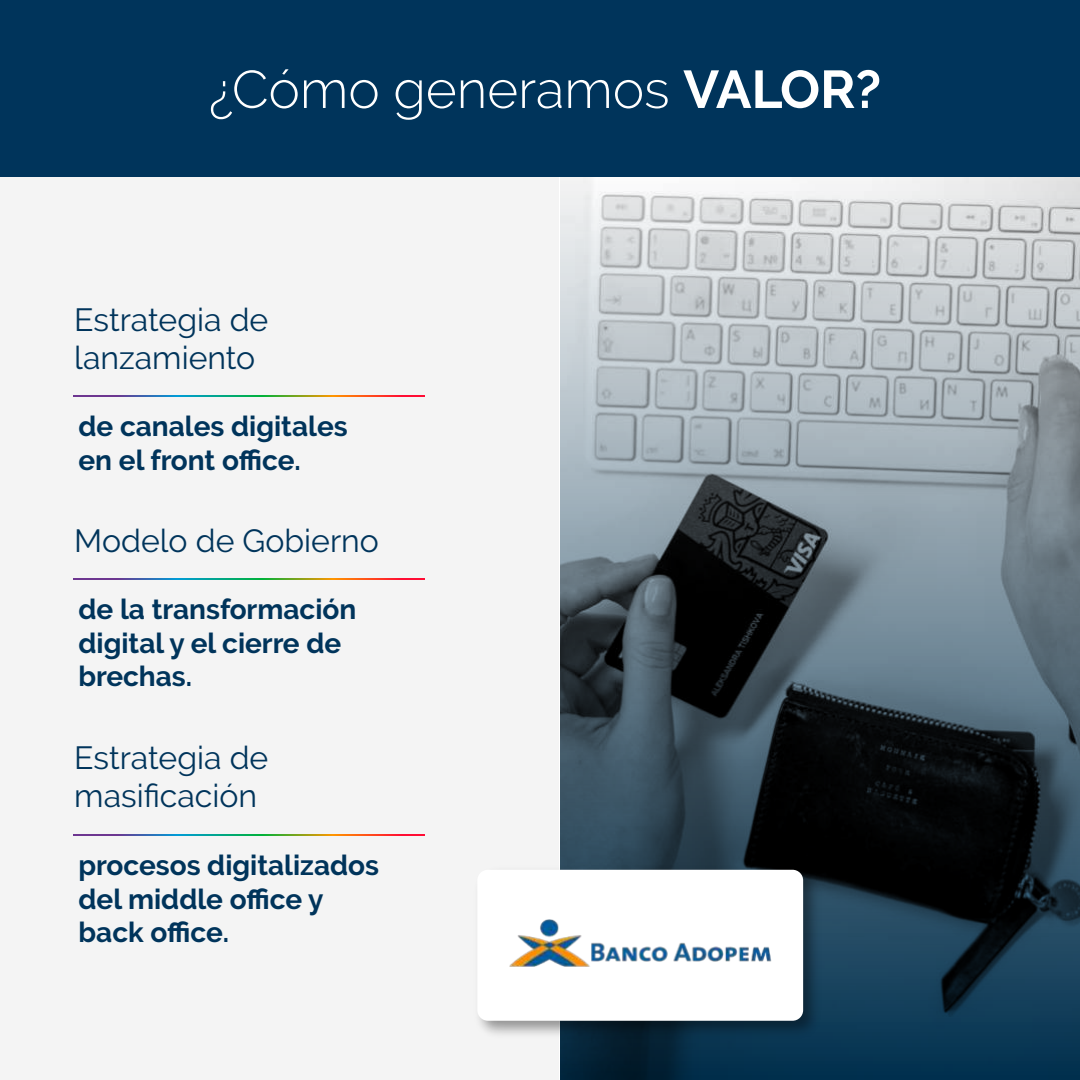
<style>
.page{position:relative;width:1080px;height:1080px;background:#fff}
.page>*{position:absolute;margin:0;border:0;box-sizing:border-box;transform-origin:0 0}
.t1{font:300 53px "Raleway";color:#fff}
.t2{font:32px/38.4px "Raleway";color:#00345b}
.t3{font:700 28px/33.6px "Raleway";color:#00345b}
.s1{font-weight:700}
</style>
<div class="page">
<img style="left:560px;top:176px;width:520px;height:904px">
<div style="left:0;top:176px;width:559px;height:904px;background:#f4f4f4"></div>
<div style="left:0;top:0;width:1080px;height:176px;background:#00345b"></div>
<img style="left:479px;top:862px;width:346px;height:181px">
<div style="left:477px;top:870px;width:326px;height:151px;background:#fff;border-radius:11px"></div>
<img style="left:74px;top:834px;width:351px;height:1px">
<img style="left:74px;top:578px;width:351px;height:1px">
<img style="left:74px;top:395px;width:351px;height:1px">
<img style="left:509px;top:919px;width:263px;height:48px">
<h1 class="t1" style="left:209px;top:69px;width:674px">¿Cómo generamos <span class="s1">VALOR?</span></h1>
<p class="t2" style="left:74px;top:303px;width:196px">Estrategia de lanzamiento</p>
<p class="t3" style="left:79px;top:410px;width:271px">de canales digitales en el front office.</p>
<p class="t2" style="left:74px;top:521px;width:306px">Modelo de Gobierno</p>
<p class="t3" style="left:79px;top:593px;width:279px">de la transformación digital y el cierre de brechas.</p>
<p class="t2" style="left:74px;top:741px;width:196px">Estrategia de masificación</p>
<p class="t3" style="left:79px;top:849px;width:302px">procesos digitalizados del middle office y back office.</p>
</div>
